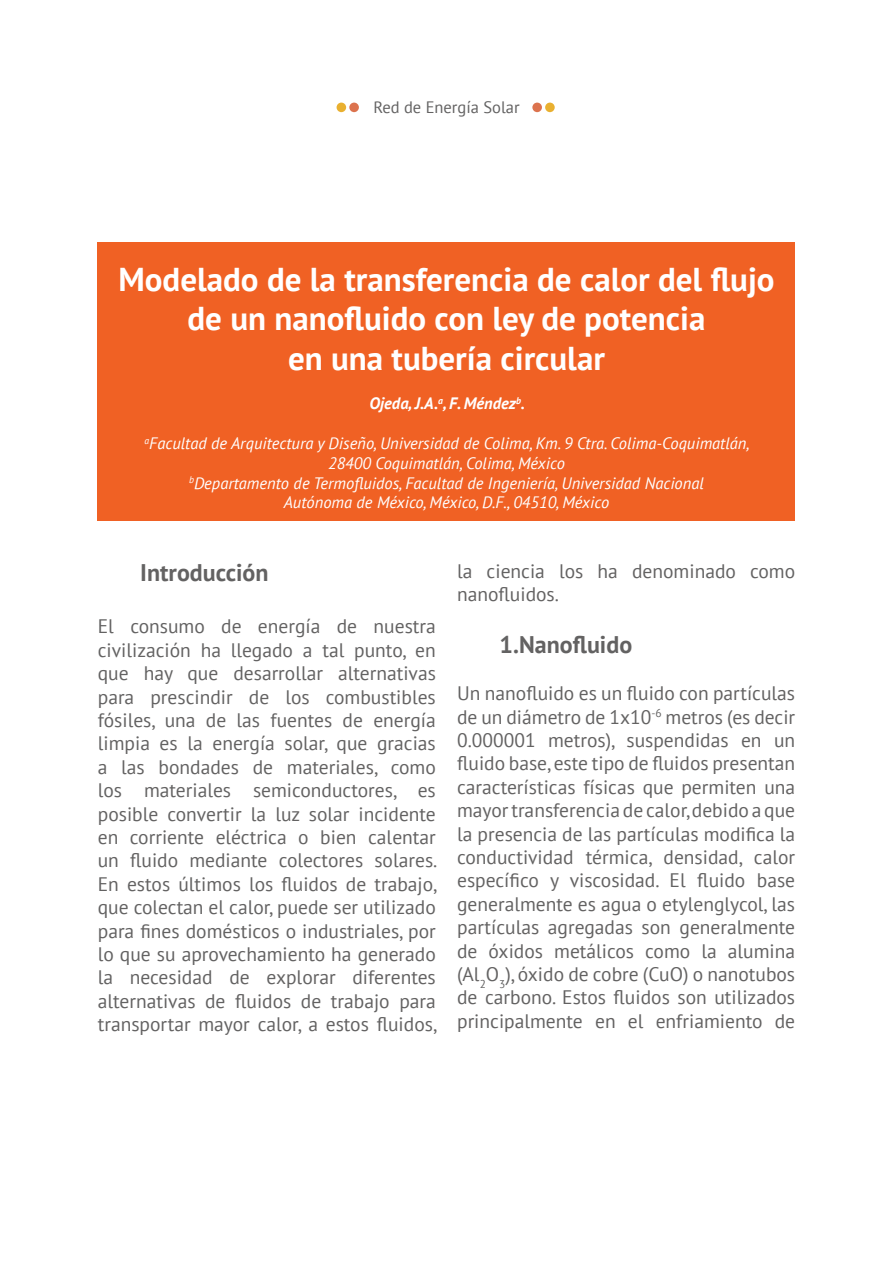
<style>
.page{position:relative;width:893px;height:1263px;background:#fff}
.page>*{position:absolute;margin:0;border:0;box-sizing:border-box;transform-origin:0 0}
.t1{font:700 33px/39.6px "PT Sans";color:#fff;text-align:center}
.t2{font:700 24px "PT Sans";color:#636262}
.t3{font:19.5px/23.4px "PT Sans";color:#636262;text-align:justify}
.t4{font:italic 16.5px "PT Sans";color:#fff}
.t5{font:italic 700 16.5px "PT Sans";color:#fff}
.t6{font:16.5px "PT Sans";color:#636262}
</style>
<div class="page">
<div style="left:337px;top:103px;width:9px;height:9px;background:#e9b030;border-radius:50%"></div>
<div style="left:545px;top:103px;width:10px;height:9px;background:#e9b030;border-radius:50%"></div>
<div style="left:349px;top:103px;width:10px;height:9px;background:#dc734e;border-radius:50%"></div>
<div style="left:532px;top:103px;width:10px;height:9px;background:#dc734e;border-radius:50%"></div>
<div style="left:98px;top:242px;width:697px;height:279px;background:#f06124"></div>
<p class="t6" style="left:373px;top:96px;width:148px">Red de Energía Solar</p>
<p class="t1" style="left:118px;top:259px;width:658px">Modelado de la transferencia de calor del flujo de un nanofluido con ley de potencia</p>
<p class="t1" style="left:288px;top:338px;width:318px">en una tubería circular</p>
<p class="t5" style="left:370px;top:393px;width:157px">Ojeda, J.A.<sup>a</sup>, F. Méndez<sup>b</sup>.</p>
<p class="t4" style="left:145px;top:433px;width:607px"><sup>a</sup>Facultad de Arquitectura y Diseño, Universidad de Colima, Km. 9 Ctra. Colima-Coquimatlán,</p>
<p class="t4" style="left:328px;top:453px;width:238px">28400 Coquimatlán, Colima, México</p>
<p class="t4" style="left:189px;top:472px;width:516px"><sup>b</sup>Departamento de Termofluidos, Facultad de Ingeniería, Universidad Nacional</p>
<p class="t4" style="left:284px;top:492px;width:327px">Autónoma de México, México, D.F., 04510, México</p>
<p class="t2" style="left:140px;top:557px;width:130px">Introducción</p>
<p class="t3" style="left:98px;top:614px;width:341px">El consumo de energía de nuestra civilización ha llegado a tal punto, en que hay que desarrollar alternativas para prescindir de los combustibles fósiles, una de las fuentes de energía limpia es la energía solar, que gracias a las bondades de materiales, como los materiales semiconductores, es posible convertir la luz solar incidente en corriente eléctrica o bien calentar un fluido mediante colectores solares.<br>En estos últimos los fluidos de trabajo, que colectan el calor, puede ser utilizado para fines domésticos o industriales, por lo que su aprovechamiento ha generado la necesidad de explorar diferentes alternativas de fluidos de trabajo para transportar mayor calor, a estos fluidos,</p>
<p class="t3" style="left:457px;top:559px;width:340px">la ciencia los ha denominado como nanofluidos.</p>
<p class="t2" style="left:500px;top:629px;width:134px">1.Nanofluido</p>
<p class="t3" style="left:457px;top:681px;width:340px">Un nanofluido es un fluido con partículas de un diámetro de 1x10<sup>-6</sup> metros (es decir 0.000001 metros), suspendidas en un fluido base, este tipo de fluidos presentan características físicas que permiten una mayor transferencia de calor, debido a que la presencia de las partículas modifica la conductividad térmica, densidad, calor específico y viscosidad. El fluido base generalmente es agua o etylenglycol, las partículas agregadas son generalmente de óxidos metálicos como la alumina (Al<sub>2</sub>O<sub>3</sub>), óxido de cobre (CuO) o nanotubos de carbono. Estos fluidos son utilizados principalmente en el enfriamiento de</p>
</div>
